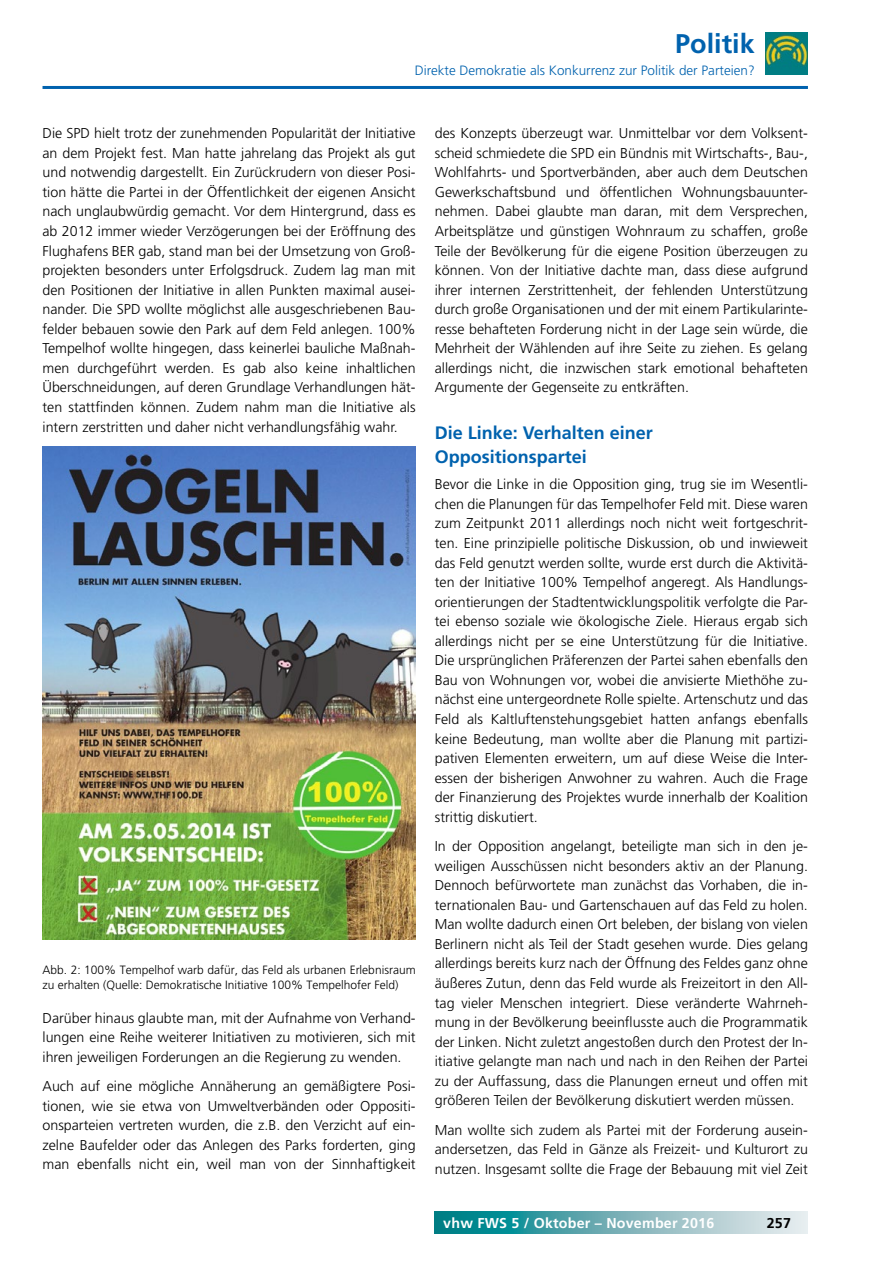
<style>
.page{position:relative;width:893px;height:1263px;background:#fff}
.page>*{position:absolute;margin:0;border:0;box-sizing:border-box;transform-origin:0 0}
.t1{font:700 27px "Frutiger LT";color:#0062ae}
.t2{font:700 18px/24px "Frutiger LT";color:#0062ae}
.t3{font:300 14.25px/19.5px "Frutiger LT";color:#000;text-align:justify}
.t4{font:700 14.25px "Frutiger LT";letter-spacing:.015em;color:#fff}
.t5{font:700 14.25px "Frutiger LT";color:#000}
.t6{font:300 13.5px "Frutiger LT";color:#0062ae}
.t7{font:300 12px/14.4px "Frutiger CE";color:#000}
</style>
<div class="page">
<svg style="left:435px;top:1212px;width:373px;height:21px;background:#70b2b8"></svg>
<img style="left:766px;top:32px;width:42px;height:43px">
<hr style="left:43px;top:86px;width:765px;height:3px;background:#0062ae">
<img style="left:43px;top:446px;width:373px;height:493px">
<h1 class="t1" style="left:675px;top:28px;width:81px">Politik</h1>
<p class="t6" style="left:415px;top:62px;width:342px">Direkte Demokratie als Konkurrenz zur Politik der Parteien?</p>
<p class="t3" style="left:43px;top:124px;width:375px">Die SPD hielt trotz der zunehmenden Popularität der Initiative an dem Projekt fest. Man hatte jahrelang das Projekt als gut und notwendig dargestellt. Ein Zurückrudern von dieser Posi&shy;tion hätte die Partei in der Öffentlichkeit der eigenen Ansicht nach unglaubwürdig gemacht. Vor dem Hintergrund, dass es ab 2012 immer wieder Verzögerungen bei der Eröffnung des Flughafens BER gab, stand man bei der Umsetzung von Groß&shy;projekten besonders unter Erfolgsdruck. Zudem lag man mit den Positionen der Initiative in allen Punkten maximal ausei&shy;nander. Die SPD wollte möglichst alle ausgeschriebenen Bau&shy;felder bebauen sowie den Park auf dem Feld anlegen. 100% Tempelhof wollte hingegen, dass keinerlei bauliche Maßnah&shy;men durchgeführt werden. Es gab also keine inhaltlichen Überschneidungen, auf deren Grundlage Verhandlungen hät&shy;ten stattfinden können. Zudem nahm man die Initiative als intern zerstritten und daher nicht verhandlungsfähig wahr.</p>
<p class="t7" style="left:43px;top:963px;width:375px">Abb. 2: 100% Tempelhof warb dafür, das Feld als urbanen Erlebnisraum zu erhalten (Quelle: Demokratische Initiative 100% Tempelhofer Feld)</p>
<p class="t3" style="left:43px;top:1008px;width:375px">Darüber hinaus glaubte man, mit der Aufnahme von Verhand&shy;lungen eine Reihe weiterer Initiativen zu motivieren, sich mit ihren jeweiligen Forderungen an die Regierung zu wenden.</p>
<p class="t3" style="left:43px;top:1077px;width:375px">Auch auf eine mögliche Annäherung an gemäßigtere Posi&shy;tionen, wie sie etwa von Umweltverbänden oder Oppositi&shy;onsparteien vertreten wurden, die z.B. den Verzicht auf ein&shy;zelne Baufelder oder das Anlegen des Parks forderten, ging man ebenfalls nicht ein, weil man von der Sinnhaftigkeit</p>
<p class="t3" style="left:435px;top:124px;width:375px">des Konzepts überzeugt war. Unmittelbar vor dem Volksent&shy;scheid schmiedete die SPD ein Bündnis mit Wirtschafts-, Bau-, Wohlfahrts- und Sportverbänden, aber auch dem Deutschen Gewerkschaftsbund und öffentlichen Wohnungsbauunter&shy;nehmen. Dabei glaubte man daran, mit dem Versprechen, Arbeitsplätze und günstigen Wohnraum zu schaffen, große Teile der Bevölkerung für die eigene Position überzeugen zu können. Von der Initiative dachte man, dass diese aufgrund ihrer internen Zerstrittenheit, der fehlenden Unterstützung durch große Organisationen und der mit einem Partikularinte&shy;resse behafteten Forderung nicht in der Lage sein würde, die Mehrheit der Wählenden auf ihre Seite zu ziehen. Es gelang allerdings nicht, die inzwischen stark emotional behafteten Argumente der Gegenseite zu entkräften.</p>
<p class="t2" style="left:435px;top:421px;width:220px">Die Linke: Verhalten einer<br>Oppositionspartei</p>
<p class="t3" style="left:435px;top:475px;width:375px">Bevor die Linke in die Opposition ging, trug sie im Wesentli&shy;chen die Planungen für das Tempelhofer Feld mit. Diese waren zum Zeitpunkt 2011 allerdings noch nicht weit fortgeschrit&shy;ten. Eine prinzipielle politische Diskussion, ob und inwieweit das Feld genutzt werden sollte, wurde erst durch die Aktivitä&shy;ten der Initiative 100% Tempelhof angeregt. Als Handlungs&shy;orientierungen der Stadtentwicklungspolitik verfolgte die Par&shy;tei ebenso soziale wie ökologische Ziele. Hieraus ergab sich allerdings nicht per se eine Unterstützung für die Initiative.<br>Die ursprünglichen Präferenzen der Partei sahen ebenfalls den Bau von Wohnungen vor, wobei die anvisierte Miethöhe zu&shy;nächst eine untergeordnete Rolle spielte. Artenschutz und das Feld als Kaltluftenstehungsgebiet hatten anfangs ebenfalls keine Bedeutung, man wollte aber die Planung mit partizi&shy;pativen Elementen erweitern, um auf diese Weise die Inter&shy;essen der bisherigen Anwohner zu wahren. Auch die Frage der Finanzierung des Projektes wurde innerhalb der Koalition strittig diskutiert.</p>
<p class="t3" style="left:435px;top:837px;width:375px">In der Opposition angelangt, beteiligte man sich in den je&shy;weiligen Ausschüssen nicht besonders aktiv an der Planung.<br>Dennoch befürwortete man zunächst das Vorhaben, die in&shy;ternationalen Bau- und Gartenschauen auf das Feld zu holen.<br>Man wollte dadurch einen Ort beleben, der bislang von vielen Berlinern nicht als Teil der Stadt gesehen wurde. Dies gelang allerdings bereits kurz nach der Öffnung des Feldes ganz ohne äußeres Zutun, denn das Feld wurde als Freizeitort in den All&shy;tag vieler Menschen integriert. Diese veränderte Wahrneh&shy;mung in der Bevölkerung beeinflusste auch die Programmatik der Linken. Nicht zuletzt angestoßen durch den Protest der In&shy;itiative gelangte man nach und nach in den Reihen der Partei zu der Auffassung, dass die Planungen erneut und offen mit größeren Teilen der Bevölkerung diskutiert werden müssen.</p>
<p class="t3" style="left:435px;top:1120px;width:375px">Man wollte sich zudem als Partei mit der Forderung ausein&shy;andersetzen, das Feld in Gänze als Freizeit- und Kulturort zu nutzen. Insgesamt sollte die Frage der Bebauung mit viel Zeit</p>
<p class="t4" style="left:443px;top:1214px;width:272px">vhw FWS 5 / Oktober – November 2016</p>
<p class="t5" style="left:767px;top:1214px;width:26px">257</p>
</div>
